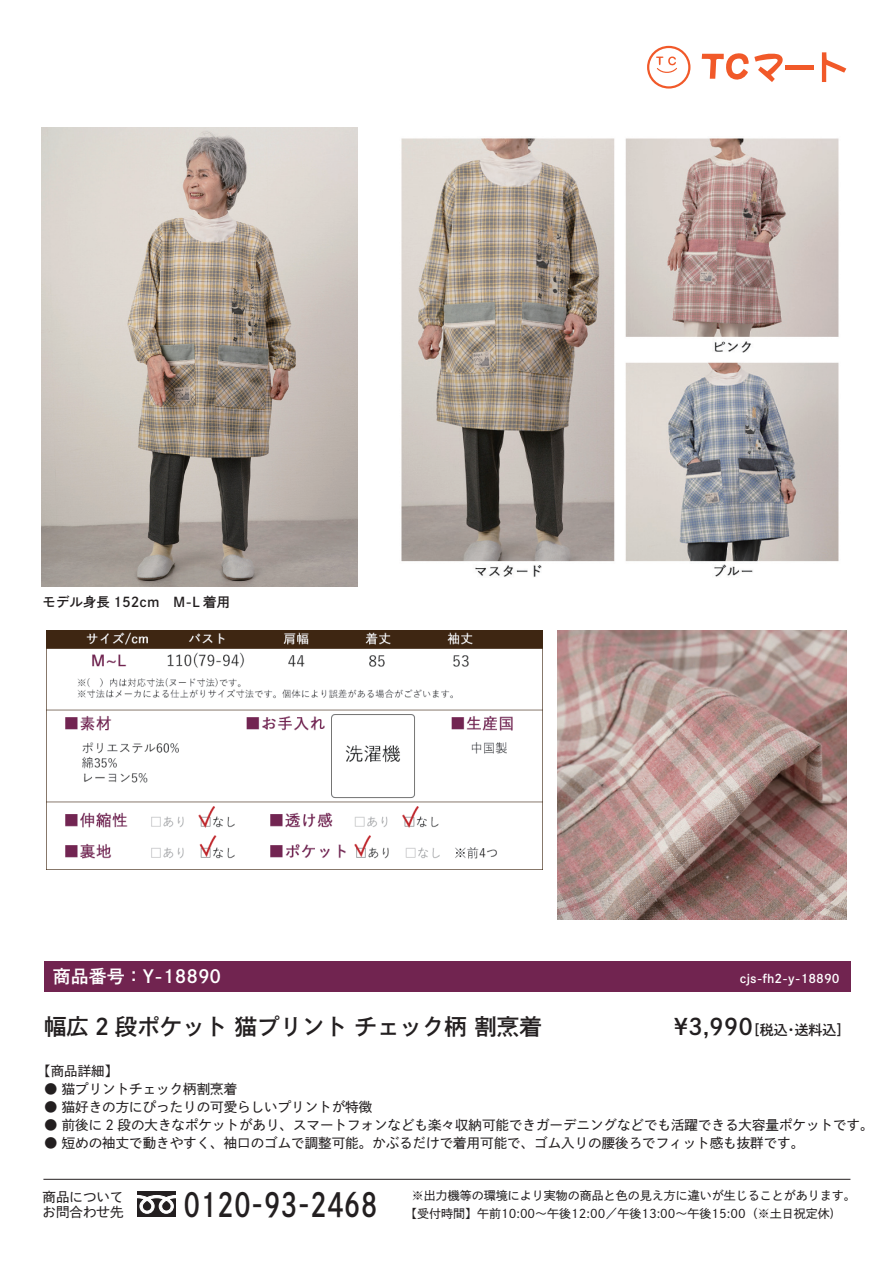
<style>
.page{position:relative;width:893px;height:1263px;background:#fff}
.page>*{position:absolute;margin:0;border:0;box-sizing:border-box;transform-origin:0 0}
.t1{font:32.55px "DNP Shuei Go Kin Std B";color:#231f20;scale:.8 1}
.t2{font:22.5px "DNP Shuei Go Kin Std B";color:#231f20}
.t3{font:18px "DNP Shuei Go Kin Std B";color:#fff}
.t4{font:13.95px "DNP Shuei Go Kin Std B";color:#231f20}
.t5{font:13.5px/15px "DNP Shuei Go Kin Std M";color:#231f20}
.t6{font:13.5px "DNP Shuei Go Kin Std B";color:#231f20}
.t7{font:12px "DNP Shuei Go Kin Std M";color:#231f20}
.t8{font:12px "DNP Shuei Go Kin Std B";color:#fff}
.s1{font-size:22.5px}
</style>
<div class="page">
<img style="left:401px;top:138px;width:438px;height:439px">
<img style="left:557px;top:630px;width:289px;height:289px">
<img style="left:46px;top:630px;width:496px;height:240px">
<img style="left:41px;top:128px;width:317px;height:458px">
<div style="left:44px;top:961px;width:806px;height:31px;background:#712450"></div>
<div style="left:137px;top:1191px;width:39px;height:26px;background:#231f20"></div>
<svg style="left:137px;top:1195px;width:39px;height:19px"></svg>
<hr style="left:43px;top:1179px;width:807px;height:1px;background:#231f20">
<svg style="left:822px;top:52px;width:24px;height:30px"></svg>
<svg style="left:702px;top:53px;width:81px;height:29px"></svg>
<div style="left:785px;top:65px;width:28px;height:5px;background:#f15929"></div>
<svg style="left:647px;top:46px;width:43px;height:43px"></svg>
<div style="left:649px;top:48px;width:39px;height:38px;background:#fff;border-radius:50%"></div>
<svg style="left:656px;top:56px;width:21px;height:17px"></svg>
<p class="t6" style="left:43px;top:592px;width:189px">モデル身長 152cm　M-L 着用</p>
<h3 class="t3" style="left:53px;top:964px;width:170px">商品番号：Y-18890</h3>
<p class="t8" style="left:740px;top:970px;width:101px">cjs-fh2-y-18890</p>
<h2 class="t2" style="left:44px;top:1011px;width:499px">幅広 2 段ポケット 猫プリント チェック柄 割烹着</h2>
<p class="t4" style="left:674px;top:1020px;width:178px"><span class="s1">¥3,990</span>［税込・送料込］</p>
<p class="t5" style="left:37px;top:1064px;width:82px">【商品詳細】</p>
<p class="t5" style="left:44px;top:1082px;width:195px">● 猫プリントチェック柄割烹着</p>
<p class="t5" style="left:44px;top:1100px;width:330px">● 猫好きの方にぴったりの可愛らしいプリントが特徴</p>
<p class="t5" style="left:44px;top:1118px;width:831px">● 前後に 2 段の大きなポケットがあり、スマートフォンなども楽々収納可能できガーデニングなどでも活躍できる大容量ポケットです。</p>
<p class="t5" style="left:44px;top:1136px;width:762px">● 短めの袖丈で動きやすく、袖口のゴムで調整可能。かぶるだけで着用可能で、ゴム入りの腰後ろでフィット感も抜群です。</p>
<p class="t5" style="left:43px;top:1189px;width:82px">商品についてお問合わせ先</p>
<h1 class="t1" style="left:184px;top:1182px;width:244px">0120-93-2468</h1>
<p class="t7" style="left:412px;top:1188px;width:445px">※出力機等の環境により実物の商品と色の見え方に違いが生じることがあります。</p>
<p class="t7" style="left:411px;top:1205px;width:436px">【受付時間】午前10:00～午後12:00／午後13:00～午後15:00（※土日祝定休)　</p>
</div>
